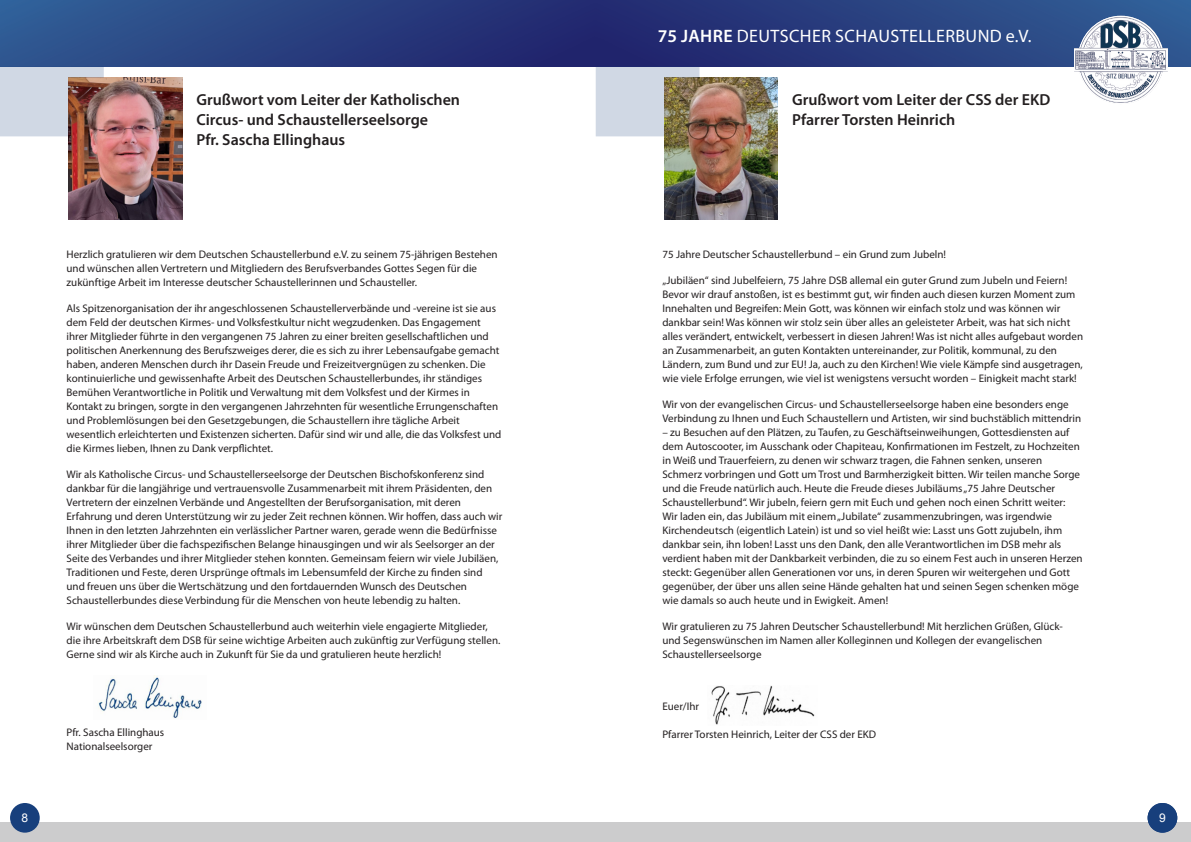
<style>
.page{position:relative;width:1191px;height:842px;background:#fff}
.page>*{position:absolute;margin:0;border:0;box-sizing:border-box;transform-origin:0 0}
.t1{font:18px "Myriad Pro";letter-spacing:.02em;color:#fff}
.t2{font:600 16px/20px "Myriad Pro";color:#231f20}
.t3{font:12px "Arial";color:#fff}
.t4{font:11px/14px "Myriad Pro";color:#231f20}
.s1{font-weight:600}
</style>
<div class="page">
<div style="left:0;top:822px;width:1191px;height:20px;background:#cccccd"></div>
<div style="left:1147px;top:803px;width:30px;height:30px;background:#173f7c;border-radius:50%"></div>
<div style="left:10px;top:803px;width:30px;height:30px;background:#173f7c;border-radius:50%"></div>
<img style="left:0;top:0;width:1191px;height:66px">
<svg style="left:1074px;top:16px;width:93px;height:57px"></svg>
<img style="left:1079px;top:16px;width:83px;height:87px">
<img style="left:69px;top:78px;width:113px;height:142px">
<img style="left:664px;top:78px;width:114px;height:142px">
<img style="left:0;top:66px;width:104px;height:70px">
<svg style="left:596px;top:66px;width:103px;height:70px"></svg>
<img style="left:98px;top:675px;width:104px;height:44px">
<img style="left:711px;top:685px;width:104px;height:40px">
<h1 class="t1" style="left:657px;top:28px;width:375px"><span class="s1">75 JAHRE</span> DEUTSCHER SCHAUSTELLERBUND e.V.</h1>
<h2 class="t2" style="left:196px;top:91px;width:265px">Grußwort vom Leiter der Katholischen<br>Circus- und Schaustellerseelsorge<br>Pfr. Sascha Ellinghaus</h2>
<h2 class="t2" style="left:792px;top:91px;width:260px">Grußwort vom Leiter der CSS der EKD<br>Pfarrer Torsten Heinrich</h2>
<p class="t4" style="left:67px;top:248px;width:432px">Herzlich gratulieren wir dem Deutschen Schaustellerbund e.V. zu seinem 75-jährigen Bestehen und wünschen allen Vertretern und Mitgliedern des Berufsverbandes Gottes Segen für die zukünftige Arbeit im Interesse deutscher Schaustellerinnen und Schausteller.</p>
<p class="t4" style="left:67px;top:302px;width:436px">Als Spitzenorganisation der ihr angeschlossenen Schaustellerverbände und -vereine ist sie aus dem Feld der deutschen Kirmes- und Volksfestkultur nicht wegzudenken. Das Engagement ihrer Mitglieder führte in den vergangenen 75 Jahren zu einer breiten gesellschaftlichen und politischen Anerkennung des Berufszweiges derer, die es sich zu ihrer Lebensaufgabe gemacht haben, anderen Menschen durch ihr Dasein Freude und Freizeitvergnügen zu schenken. Die kontinuierliche und gewissenhafte Arbeit des Deutschen Schaustellerbundes, ihr ständiges Bemühen Verantwortliche in Politik und Verwaltung mit dem Volksfest und der Kirmes in Kontakt zu bringen, sorgte in den vergangenen Jahrzehnten für wesentliche Errungenschaften und Problemlösungen bei den Gesetzgebungen, die Schaustellern ihre tägliche Arbeit wesentlich erleichterten und Existenzen sicherten. Dafür sind wir und alle, die das Volksfest und die Kirmes lieben, Ihnen zu Dank verpflichtet.</p>
<p class="t4" style="left:67px;top:468px;width:437px">Wir als Katholische Circus- und Schaustellerseelsorge der Deutschen Bischofskonferenz sind dankbar für die langjährige und vertrauensvolle Zusammenarbeit mit ihrem Präsidenten, den Vertretern der einzelnen Verbände und Angestellten der Berufsorganisation, mit deren Erfahrung und deren Unterstützung wir zu jeder Zeit rechnen können. Wir hoffen, dass auch wir Ihnen in den letzten Jahrzehnten ein verlässlicher Partner waren, gerade wenn die Bedürfnisse ihrer Mitglieder über die fachspezifischen Belange hinausgingen und wir als Seelsorger an der Seite des Verbandes und ihrer Mitglieder stehen konnten. Gemeinsam feiern wir viele Jubiläen, Traditionen und Feste, deren Ursprünge oftmals im Lebensumfeld der Kirche zu finden sind und freuen uns über die Wertschätzung und den fortdauernden Wunsch des Deutschen Schaustellerbundes diese Verbindung für die Menschen von heute lebendig zu halten.</p>
<p class="t4" style="left:67px;top:620px;width:435px">Wir wünschen dem Deutschen Schaustellerbund auch weiterhin viele engagierte Mitglieder, die ihre Arbeitskraft dem DSB für seine wichtige Arbeiten auch zukünftig zur Verfügung stellen.<br>Gerne sind wir als Kirche auch in Zukunft für Sie da und gratulieren heute herzlich!</p>
<p class="t4" style="left:67px;top:726px;width:99px">Pfr. Sascha Ellinghaus<br>Nationalseelsorger</p>
<p class="t4" style="left:662px;top:248px;width:285px">75 Jahre Deutscher Schaustellerbund – ein Grund zum Jubeln!</p>
<p class="t4" style="left:662px;top:274px;width:422px">„Jubiläen“ sind Jubelfeiern, 75 Jahre DSB allemal ein guter Grund zum Jubeln und Feiern!<br>Bevor wir drauf anstoßen, ist es bestimmt gut, wir finden auch diesen kurzen Moment zum Innehalten und Begreifen: Mein Gott, was können wir einfach stolz und was können wir dankbar sein! Was können wir stolz sein über alles an geleisteter Arbeit, was hat sich nicht alles verändert, entwickelt, verbessert in diesen Jahren! Was ist nicht alles aufgebaut worden an Zusammenarbeit, an guten Kontakten untereinander, zur Politik, kommunal, zu den Ländern, zum Bund und zur EU! Ja, auch zu den Kirchen! Wie viele Kämpfe sind ausgetragen, wie viele Erfolge errungen, wie viel ist wenigstens versucht worden – Einigkeit macht stark!</p>
<p class="t4" style="left:662px;top:398px;width:420px">Wir von der evangelischen Circus- und Schaustellerseelsorge haben eine besonders enge<br>Verbindung zu Ihnen und Euch Schaustellern und Artisten, wir sind buchstäblich mittendrin</p>
<p class="t4" style="left:662px;top:426px;width:422px">– zu Besuchen auf den Plätzen, zu Taufen, zu Geschäftseinweihungen, Gottesdiensten auf dem Autoscooter, im Ausschank oder Chapiteau, Konfirmationen im Festzelt, zu Hochzeiten in Weiß und Trauerfeiern, zu denen wir schwarz tragen, die Fahnen senken, unseren Schmerz vorbringen und Gott um Trost und Barmherzigkeit bitten. Wir teilen manche Sorge und die Freude natürlich auch. Heute die Freude dieses Jubiläums „75 Jahre Deutscher Schaustellerbund“. Wir jubeln, feiern gern mit Euch und gehen noch einen Schritt weiter:<br>Wir laden ein, das Jubiläum mit einem „Jubilate“ zusammenzubringen, was irgendwie Kirchendeutsch (eigentlich Latein) ist und so viel heißt wie: Lasst uns Gott zujubeln, ihm dankbar sein, ihn loben! Lasst uns den Dank, den alle Verantwortlichen im DSB mehr als verdient haben mit der Dankbarkeit verbinden, die zu so einem Fest auch in unseren Herzen steckt: Gegenüber allen Generationen vor uns, in deren Spuren wir weitergehen und Gott gegenüber, der über uns allen seine Hände gehalten hat und seinen Segen schenken möge wie damals so auch heute und in Ewigkeit. Amen!</p>
<p class="t4" style="left:662px;top:620px;width:402px">Wir gratulieren zu 75 Jahren Deutscher Schaustellerbund! Mit herzlichen Grüßen, Glück&shy;und Segenswünschen im Namen aller Kolleginnen und Kollegen der evangelischen<br>Schaustellerseelsorge</p>
<p class="t4" style="left:662px;top:700px;width:38px">Euer/Ihr</p>
<p class="t4" style="left:662px;top:728px;width:215px">Pfarrer Torsten Heinrich, Leiter der CSS der EKD</p>
<p class="t3" style="left:22px;top:813px;width:8px">8</p>
<p class="t3" style="left:1159px;top:813px;width:8px">9</p>
</div>
